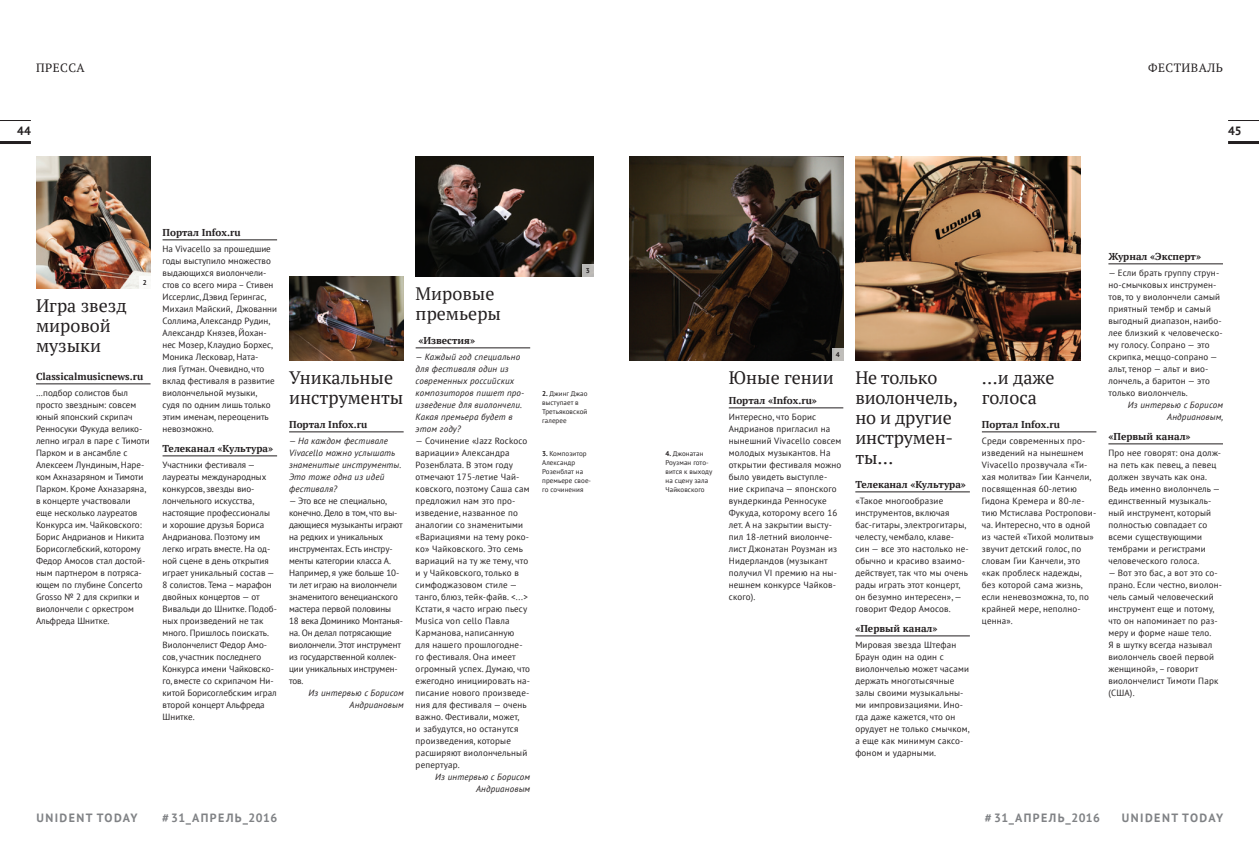
<style>
.page{position:relative;width:1259px;height:842px;background:#fff}
.page>*{position:absolute;margin:0;border:0;box-sizing:border-box;transform-origin:0 0}
.t1{font:18px/20px "PT Serif";color:#231f20}
.UD-Today_txt{font:700 12px "PT Sans";letter-spacing:.12em;color:#808285}
.UD-Today_txt-2{font:12px "PT Serif";letter-spacing:.04em;color:#231f20}
.UD-Today_txt-3{font:700 12px "PT Sans";color:#231f20}
.t2{font:700 10px "PT Serif";color:#231f20}
.UD-Today_txt-4{font:9px/12px "PT Sans";letter-spacing:.01em;color:#231f20}
.UD-Today_txt-5{font:9px/12px "PT Sans";letter-spacing:-.01em;color:#231f20}
.UD-Today_txt-6{font:italic 9px/12px "PT Sans";letter-spacing:.02em;color:#231f20;text-align:right}
.UD-Today_txt-7{font:7px/9px "PT Sans";letter-spacing:.01em;color:#231f20}
.UD-Today_txt-8{font:700 7px "PT Sans";color:#231f20}
.s1{font-weight:700}
</style>
<div class="page">
<hr style="left:1228px;top:141px;width:31px;height:3px;background:#231f20">
<hr style="left:0;top:141px;width:31px;height:3px;background:#231f20">
<hr style="left:1228px;top:120px;width:31px;height:1px;background:#231f20">
<hr style="left:0;top:120px;width:31px;height:1px;background:#231f20">
<hr style="left:163px;top:240px;width:114px;height:1px;background:#231f20">
<hr style="left:163px;top:456px;width:114px;height:1px;background:#231f20">
<img style="left:629px;top:156px;width:214px;height:204px">
<hr style="left:982px;top:432px;width:114px;height:1px;background:#231f20">
<hr style="left:1108px;top:264px;width:115px;height:1px;background:#231f20">
<hr style="left:1108px;top:444px;width:115px;height:1px;background:#231f20">
<hr style="left:855px;top:492px;width:115px;height:1px;background:#231f20">
<hr style="left:855px;top:636px;width:115px;height:1px;background:#231f20">
<hr style="left:416px;top:348px;width:114px;height:1px;background:#231f20">
<hr style="left:36px;top:384px;width:115px;height:1px;background:#231f20">
<hr style="left:289px;top:432px;width:115px;height:1px;background:#231f20">
<hr style="left:729px;top:408px;width:114px;height:1px;background:#231f20">
<div style="left:832px;top:348px;width:11px;height:12px;background:#bebcb9"></div>
<img style="left:36px;top:156px;width:115px;height:132px">
<img style="left:855px;top:156px;width:225px;height:204px">
<img style="left:416px;top:156px;width:177px;height:120px">
<img style="left:289px;top:276px;width:115px;height:84px">
<div style="left:139px;top:276px;width:12px;height:12px;background:#fff"></div>
<div style="left:582px;top:264px;width:11px;height:12px;background:#b8b7b5"></div>
<p class="UD-Today_txt-2" style="left:36px;top:60px;width:50px">ПРЕССА</p>
<p class="UD-Today_txt-2" style="left:1148px;top:60px;width:76px">ФЕСТИВАЛЬ</p>
<p class="UD-Today_txt-3" style="left:17px;top:123px;width:15px">44</p>
<p class="UD-Today_txt-3" style="left:1228px;top:123px;width:15px">45</p>
<p class="t1" style="left:36px;top:295px;width:92px">Игра звезд мировой музыки</p>
<p class="UD-Today_txt-8" style="left:143px;top:278px;width:5px">2</p>
<p class="t2" style="left:36px;top:370px;width:109px">Сlassicalmusicnews.ru</p>
<p class="UD-Today_txt-4" style="left:36px;top:387px;width:115px">…подбор солистов был просто звездным: совсем юный японский скрипач<br>Ренносуки Фукуда велико&shy;лепно играл в паре с Тимоти<br>Парком и в ансамбле с<br>Алексеем Лундиным, Наре&shy;ком Ахназаряном и Тимоти<br>Парком. Кроме Ахназаряна, в концерте участвовали<br>еще несколько лауреатов<br>Конкурса им. Чайковского:<br>Борис Андрианов и Никита<br>Борисоглебский, которому<br>Федор Амосов стал достой&shy;ным партнером в потряса&shy;ющем по глубине Concerto<br>Grosso № 2 для скрипки и виолончели с оркестром<br>Альфреда Шнитке.</p>
<p class="t2" style="left:163px;top:226px;width:80px">Портал Infox.ru</p>
<p class="UD-Today_txt-4" style="left:163px;top:243px;width:116px">На Vivacello за прошедшие годы выступило множество выдающихся виолончели&shy;стов со всего мира – Стивен<br>Иссерлис, Дэвид Герингас,<br>Михаил Майский, Джованни<br>Соллима, Александр Рудин,<br>Александр Князев, Йохан&shy;нес Мозер, Клаудио Борхес,<br>Моника Лесковар, Ната-<br>лия Гутман. Очевидно, что вклад фестиваля в развитие виолончельной музыки,<br>судя по одним лишь только этим именам, переоценить невозможно.</p>
<p class="t2" style="left:163px;top:442px;width:112px">Телеканал «Культура»</p>
<p class="UD-Today_txt-4" style="left:163px;top:459px;width:116px">Участники фестиваля — лауреаты международных конкурсов, звезды вио&shy;лончельного искусства, настоящие профессионалы и хорошие друзья Бориса<br>Андрианова. Поэтому им легко играть вместе. На од&shy;ной сцене в день открытия играет уникальный состав —<br>8 солистов. Тема – марафон двойных концертов — от<br>Вивальди до Шнитке. Подоб&shy;ных произведений не так много. Пришлось поискать.<br>Виолончелист Федор Амо&shy;сов, участник последнего<br>Конкурса имени Чайковско&shy;го, вместе со скрипачом Ни&shy;китой Борисоглебским играл второй концерт Альфреда<br>Шнитке.</p>
<p class="t1" style="left:289px;top:367px;width:116px">Уникальные инструменты</p>
<p class="t2" style="left:289px;top:418px;width:80px">Портал Infox.ru</p>
<p class="UD-Today_txt-6" style="left:289px;top:435px;width:114px;text-align:left">— На каждом фестивале<br>Vivacello можно услышать знаменитые инструменты.<br>Это тоже одна из идей фестиваля?</p>
<p class="UD-Today_txt-5" style="left:289px;top:495px;width:115px">— Это все не специально, конечно. Дело в том, что вы&shy;дающиеся музыканты играют на редких и уникальных инструментах. Есть инстру&shy;менты категории класса А.<br>Например, я уже больше 10- ти лет играю на виолончели знаменитого венецианского мастера первой половины<br>18 века Доминико Монтанья&shy;на. Он делал потрясающие виолончели. Этот инструмент из государственной коллек&shy;ции уникальных инструмен&shy;тов.</p>
<p class="UD-Today_txt-6" style="left:309px;top:687px;width:97px">Из интервью с Борисом<br>Андриановым</p>
<p class="t1" style="left:416px;top:283px;width:87px">Мировые премьеры</p>
<p class="t2" style="left:418px;top:334px;width:58px">«Известия»</p>
<p class="UD-Today_txt-6" style="left:416px;top:351px;width:110px;text-align:left">— Каждый год специально для фестиваля один из современных российских композиторов пишет про&shy;изведение для виолончели.<br>Какая премьера будет в этом году?</p>
<p class="UD-Today_txt-4" style="left:416px;top:435px;width:116px">— Сочинение «Jazz Rockoco вариации» Александра<br>Розенблата. В этом году отмечают 175-летие Чай&shy;ковского, поэтому Саша сам предложил нам это про&shy;изведение, названное по аналогии со знаменитыми «Вариациями на тему роко&shy;ко» Чайковского. Это семь вариаций на ту же тему, что и у Чайковского, только в симфоджазовом стиле — танго, блюз, тейк-файв. &lt;...&gt;<br>Кстати, я часто играю пьесу<br>Musica von cello Павла<br>Карманова, написанную для нашего прошлогодне&shy;го фестиваля. Она имеет огромный успех. Думаю, что ежегодно инициировать на&shy;писание нового произведе&shy;ния для фестиваля — очень важно. Фестивали, может,<br>и забудутся, но останутся произведения, которые расширяют виолончельный репертуар.</p>
<p class="UD-Today_txt-6" style="left:435px;top:771px;width:97px">Из интервью с Борисом<br>Андриановым</p>
<p class="UD-Today_txt-8" style="left:586px;top:266px;width:5px">3</p>
<p class="UD-Today_txt-7" style="left:542px;top:389px;width:47px"><span class="s1">2.</span> Джинг Джао выступает в<br>Третьяковской галерее</p>
<p class="UD-Today_txt-7" style="left:542px;top:449px;width:50px"><span class="s1">3.</span> Композитор<br>Александр<br>Розенблат на премьере свое&shy;го сочинения</p>
<p class="UD-Today_txt-7" style="left:665px;top:449px;width:48px"><span class="s1">4.</span> Джонатан<br>Роузман гото&shy;вится к выходу на сцену зала<br>Чайковского</p>
<p class="UD-Today_txt-8" style="left:835px;top:350px;width:5px">4</p>
<p class="t1" style="left:729px;top:367px;width:107px">Юные гении</p>
<p class="t1" style="left:855px;top:367px;width:104px">Не только виолончель, но и другие инструмен&shy;ты…</p>
<p class="t1" style="left:982px;top:367px;width:74px">…и даже голоса</p>
<p class="t2" style="left:729px;top:394px;width:90px">Портал «Infox.ru»</p>
<p class="UD-Today_txt-4" style="left:729px;top:411px;width:114px">Интересно, что Борис<br>Андрианов пригласил на нынешний Vivacello совсем молодых музыкантов. На открытии фестиваля можно было увидеть выступле&shy;ние скрипача — японского вундеркинда Ренносуке<br>Фукуда, которому всего 16 лет. А на закрытии высту&shy;пил 18-летний виолонче&shy;лист Джонатан Роузман из<br>Нидерландов (музыкант получил VI премию на ны&shy;нешнем конкурсе Чайков&shy;ского).</p>
<p class="t2" style="left:982px;top:418px;width:80px">Портал Infox.ru</p>
<p class="UD-Today_txt-4" style="left:982px;top:435px;width:116px">Среди современных про&shy;изведений на нынешнем<br>Vivacello прозвучала «Ти&shy;хая молитва» Гии Канчели, посвященная 60-летию<br>Гидона Кремера и 80-ле&shy;тию Мстислава Ростропови&shy;ча. Интересно, что в одной из частей «Тихой молитвы» звучит детский голос, по словам Гии Канчели, это «как проблеск надежды, без которой сама жизнь, если неневозможна, то, по крайней мере, неполно&shy;ценна».</p>
<p class="t2" style="left:855px;top:478px;width:112px">Телеканал «Культура»</p>
<p class="UD-Today_txt-4" style="left:855px;top:495px;width:115px">«Такое многообразие инструментов, включая бас-гитары, электрогитары, челесту, чембало, клаве&shy;син — все это настолько не&shy;обычно и красиво взаимо&shy;действует, так что мы очень рады играть этот концерт, он безумно интересен», — говорит Федор Амосов.</p>
<p class="t2" style="left:855px;top:622px;width:84px">«Первый канал»</p>
<p class="UD-Today_txt-4" style="left:855px;top:639px;width:116px">Мировая звезда Штефан<br>Браун один на один с виолончелью может часами держать многотысячные залы своими музыкальны&shy;ми импровизациями. Ино&shy;гда даже кажется, что он орудует не только смычком, а еще как минимум саксо&shy;фоном и ударными.</p>
<p class="t2" style="left:1108px;top:250px;width:94px">Журнал «Эксперт»</p>
<p class="UD-Today_txt-4" style="left:1108px;top:267px;width:116px">— Если брать группу струн&shy;но-смычковых инструмен&shy;тов, то у виолончели самый приятный тембр и самый выгодный диапазон, наибо&shy;лее близкий к человеческо&shy;му голосу. Сопрано — это скрипка, меццо-сопрано — альт, тенор — альт и вио&shy;лончель, а баритон — это только виолончель.</p>
<p class="UD-Today_txt-6" style="left:1128px;top:399px;width:97px">Из интервью с Борисом<br>Андриановым,</p>
<p class="t2" style="left:1108px;top:430px;width:84px">«Первый канал»</p>
<p class="UD-Today_txt-4" style="left:1108px;top:447px;width:114px">Про нее говорят: она долж&shy;на петь как певец, а певец должен звучать как она.<br>Ведь именно виолончель — единственный музыкаль&shy;ный инструмент, который полностью совпадает со всеми существующими тембрами и регистрами человеческого голоса.</p>
<p class="UD-Today_txt-4" style="left:1108px;top:567px;width:115px">— Вот это бас, а вот это со&shy;прано. Если честно, виолон&shy;чель самый человеческий инструмент еще и потому, что он напоминает по раз&shy;меру и форме наше тело.<br>Я в шутку всегда называл виолончель своей первой женщиной», – говорит виолончелист Тимоти Парк (США).</p>
<p class="UD-Today_txt" style="left:162px;top:810px;width:117px"># 31_АПРЕЛЬ_2016</p>
<p class="UD-Today_txt" style="left:985px;top:810px;width:117px"># 31_АПРЕЛЬ_2016</p>
<p class="UD-Today_txt" style="left:36px;top:810px;width:103px">UNIDENT TODAY</p>
<p class="UD-Today_txt" style="left:1122px;top:810px;width:103px">UNIDENT TODAY</p>
</div>
